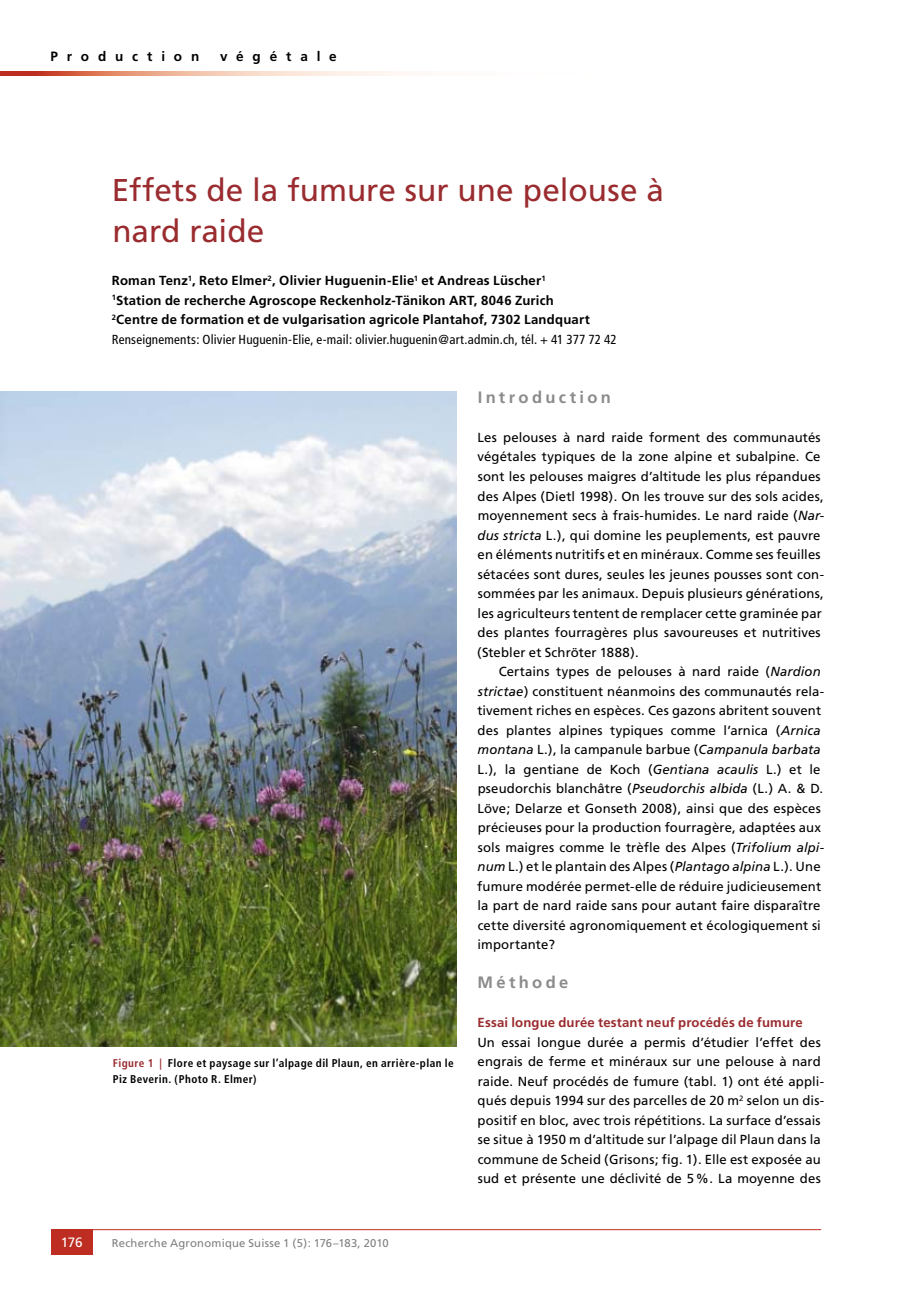
<style>
.page{position:relative;width:919px;height:1289px;background:#fff}
.page>*{position:absolute;margin:0;border:0;box-sizing:border-box;transform-origin:0 0}
.t1{font:31.5px/40.5px "Frutiger";color:#9a2b2f}
.t2{font:700 16.5px "Frutiger";letter-spacing:.2em;color:#8b8b8b}
.t3{font:700 13.5px "Frutiger";letter-spacing:.655em;color:#000}
.t4{font:13.5px "Frutiger";color:#fff}
.t5{font:13.2px/19.5px "Frutiger";letter-spacing:.01em;color:#000}
.t6{font:700 13.2px/19.5px "Frutiger";letter-spacing:.015em;color:#000}
.t7{font:700 13.2px "Frutiger";letter-spacing:.01em;color:#9a2b2f}
.t8{font:700 condensed 11.25px/16.5px "Frutiger";letter-spacing:.04em;color:#000}
.t9{font:11.25px "Frutiger";letter-spacing:.02em;color:#808080}
.s1{font-weight:400;font-stretch:condensed}
.s2{color:#9a2b2f}
.s3{font-style:italic}
</style>
<div class="page">
<img style="left:0;top:391px;width:456px;height:655px">
<hr style="left:51px;top:1229px;width:770px;height:1px;background:#bd2d21">
<div style="left:51px;top:1229px;width:42px;height:25px;background:#bd2d21"></div>
<svg style="left:13px;top:71px;width:396px;height:4px;background:#ebb2a0"></svg>
<hr style="left:0;top:71px;width:13px;height:4px;background:#bd2d21">
<p class="t3" style="left:50px;top:49px;width:150px">Production</p>
<p class="t3" style="left:220px;top:49px;width:118px">végétale</p>
<h1 class="t1" style="left:112px;top:169px;width:553px">Effets de la fumure sur une pelouse à nard raide</h1>
<p class="t6" style="left:112px;top:271px;width:506px">Roman Tenz<sup>1</sup>, Reto Elmer<sup>2</sup>, Olivier Huguenin-Elie<sup>1</sup> et Andreas Lüscher<sup>1<br>1</sup>Station de recherche Agroscope Reckenholz-Tänikon ART, 8046 Zurich<br><sup>2</sup>Centre de formation et de vulgarisation agricole Plantahof, 7302 Landquart <span class="s1">Renseignements: Olivier Huguenin-Elie, e-mail: olivier.huguenin@art.admin.ch, tél. + 41 377 72 42</span></p>
<p class="t8" style="left:113px;top:1054px;width:342px"><span class="s2">Figure 1 |</span> Flore et paysage sur l’alpage dil Plaun, en arrière-plan le<br>Piz Beverin. (Photo R. Elmer)</p>
<p class="t4" style="left:61px;top:1234px;width:23px">176</p>
<p class="t9" style="left:112px;top:1236px;width:278px">Recherche Agronomique Suisse 1 (5): 176–183, 2010</p>
<p class="t2" style="left:477px;top:387px;width:135px">Introduction</p>
<p class="t5" style="left:477px;top:427px;width:348px">Les pelouses à nard raide forment des communautés végétales typiques de la zone alpine et subalpine. Ce sont les pelouses maigres d’altitude les plus répandues des Alpes (Dietl 1998). On les trouve sur des sols acides, moyennement secs à frais-humides. Le nard raide (<span class="s3">Nar&shy;dus stricta</span> L.), qui domine les peuplements, est pauvre en éléments nutritifs et en minéraux. Comme ses feuilles sétacées sont dures, seules les jeunes pousses sont con&shy;sommées par les animaux. Depuis plusieurs générations, les agriculteurs tentent de remplacer cette graminée par des plantes fourragères plus savoureuses et nutritives (Stebler et Schröter 1888).</p>
<p class="t5" style="left:477px;top:661px;width:348px;text-indent:21px">Certains types de pelouses à nard raide (<span class="s3">Nardion strictae</span>) constituent néanmoins des communautés rela&shy;tivement riches en espèces. Ces gazons abritent souvent des plantes alpines typiques comme l’arnica (<span class="s3">Arnica montana</span> L.), la campanule barbue (<span class="s3">Campanula barbata </span>L.), la gentiane de Koch (<span class="s3">Gentiana acaulis</span> L.) et le pseudorchis blanchâtre (<span class="s3">Pseudorchis albida</span> (L.) A. &amp; D.<br>Löve; Delarze et Gonseth 2008), ainsi que des espèces précieuses pour la production fourragère, adaptées aux sols maigres comme le trèfle des Alpes (<span class="s3">Trifolium alpi&shy;num</span> L.) et le plantain des Alpes (<span class="s3">Plantago alpina</span> L.). Une fumure modérée permet-elle de réduire judicieusement la part de nard raide sans pour autant faire disparaître cette diversité agronomiquement et écologiquement si importante?</p>
<p class="t2" style="left:477px;top:972px;width:92px">Méthode</p>
<p class="t7" style="left:477px;top:1014px;width:326px">Essai longue durée testant neuf procédés de fumure</p>
<p class="t5" style="left:477px;top:1032px;width:348px">Un essai longue durée a permis d’étudier l’effet des engrais de ferme et minéraux sur une pelouse à nard raide. Neuf procédés de fumure (tabl. 1) ont été appli&shy;qués depuis 1994 sur des parcelles de 20 m<sup>2</sup> selon un dis&shy;positif en bloc, avec trois répétitions. La surface d’essais se situe à 1950 m d’altitude sur l’alpage dil Plaun dans la commune de Scheid (Grisons; fig. 1). Elle est exposée au sud et présente une déclivité de 5%. La moyenne des</p>
</div>
